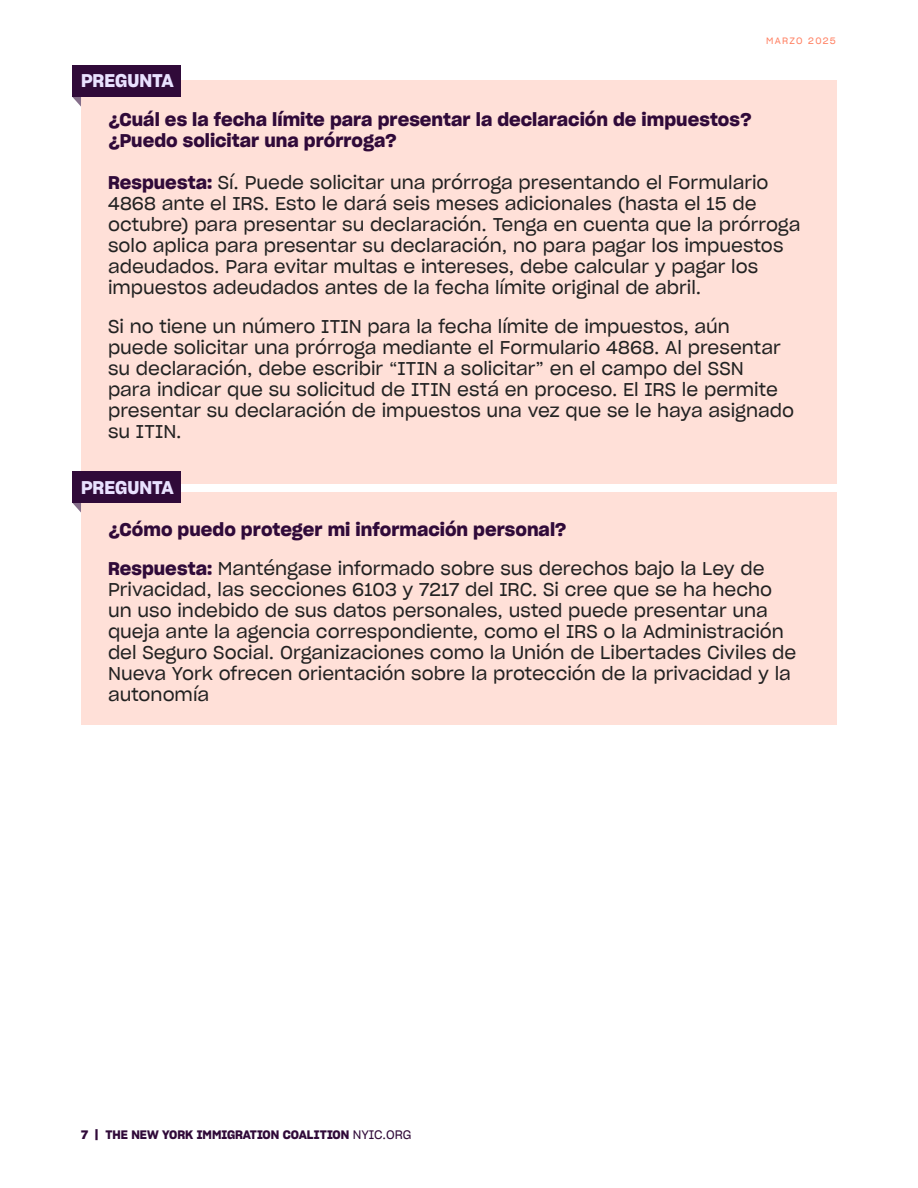
<style>
.page{position:relative;width:918px;height:1188px;background:#fff}
.page>*{position:absolute;margin:0;border:0;box-sizing:border-box;transform-origin:0 0}
.t1{font:18px/21px "Sharp Grotesk Book 20";color:#222}
.t2{font:18px/21px "Sharp Grotesk Sm Bold 20";color:#300a39}
.t3{font:18px "Sharp Grotesk Sm Bold 20";letter-spacing:-.005em;color:#e9e1ff}
.t4{font:12px "Sharp Grotesk Sm Bold 20";color:#300a39}
.t5{font:9px "Sharp Grotesk Book 20";letter-spacing:.145em;color:#ff8264}
.s1{font-family:"Sharp Grotesk Sm Bold 20";color:#300a39}
.s2{font-family:"Sharp Grotesk Book 20"}
</style>
<div class="page">
<div style="left:81px;top:80px;width:756px;height:645px;background:#ffe0d8"></div>
<div style="left:72px;top:66px;width:109px;height:31px;background:#300a39"></div>
<svg style="left:72px;top:97px;width:9px;height:10px"></svg>
<div style="left:163px;top:485px;width:687px;height:7px;background:#fff"></div>
<div style="left:72px;top:471px;width:109px;height:32px;background:#300a39"></div>
<svg style="left:72px;top:503px;width:9px;height:10px"></svg>
<p class="t5" style="left:766px;top:34px;width:71px">MARZO 2025</p>
<p class="t3" style="left:81px;top:66px;width:94px">PREGUNTA</p>
<p class="t2" style="left:108px;top:109px;width:645px">¿Cuál es la fecha límite para presentar la declaración de impuestos? ¿Puedo solicitar una prórroga?</p>
<p class="t1" style="left:108px;top:171px;width:694px"><span class="s1">Respuesta:</span> Sí. Puede solicitar una prórroga presentando el Formulario 4868 ante el IRS. Esto le dará seis meses adicionales (hasta el 15 de octubre) para presentar su declaración. Tenga en cuenta que la prórroga solo aplica para presentar su declaración, no para pagar los impuestos adeudados. Para evitar multas e intereses, debe calcular y pagar los impuestos adeudados antes de la fecha límite original de abril.</p>
<p class="t1" style="left:108px;top:315px;width:688px">Si no tiene un número ITIN para la fecha límite de impuestos, aún puede solicitar una prórroga mediante el Formulario 4868. Al presentar su declaración, debe escribir “ITIN a solicitar” en el campo del SSN<br>para indicar que su solicitud de ITIN está en proceso. El IRS le permite presentar su declaración de impuestos una vez que se le haya asignado su ITIN.</p>
<p class="t3" style="left:81px;top:473px;width:94px">PREGUNTA</p>
<p class="t2" style="left:108px;top:518px;width:460px">¿Cómo puedo proteger mi información personal?</p>
<p class="t1" style="left:108px;top:557px;width:690px"><span class="s1">Respuesta:</span> Manténgase informado sobre sus derechos bajo la Ley de Privacidad, las secciones 6103 y 7217 del IRC. Si cree que se ha hecho un uso indebido de sus datos personales, usted puede presentar una queja ante la agencia correspondiente, como el IRS o la Administración del Seguro Social. Organizaciones como la Unión de Libertades Civiles de Nueva York ofrecen orientación sobre la protección de la privacidad y la autonomía</p>
<p class="t4" style="left:81px;top:1125px;width:332px">7 | THE NEW YORK IMMIGRATION COALITION <span class="s2">NYIC.ORG</span></p>
</div>
